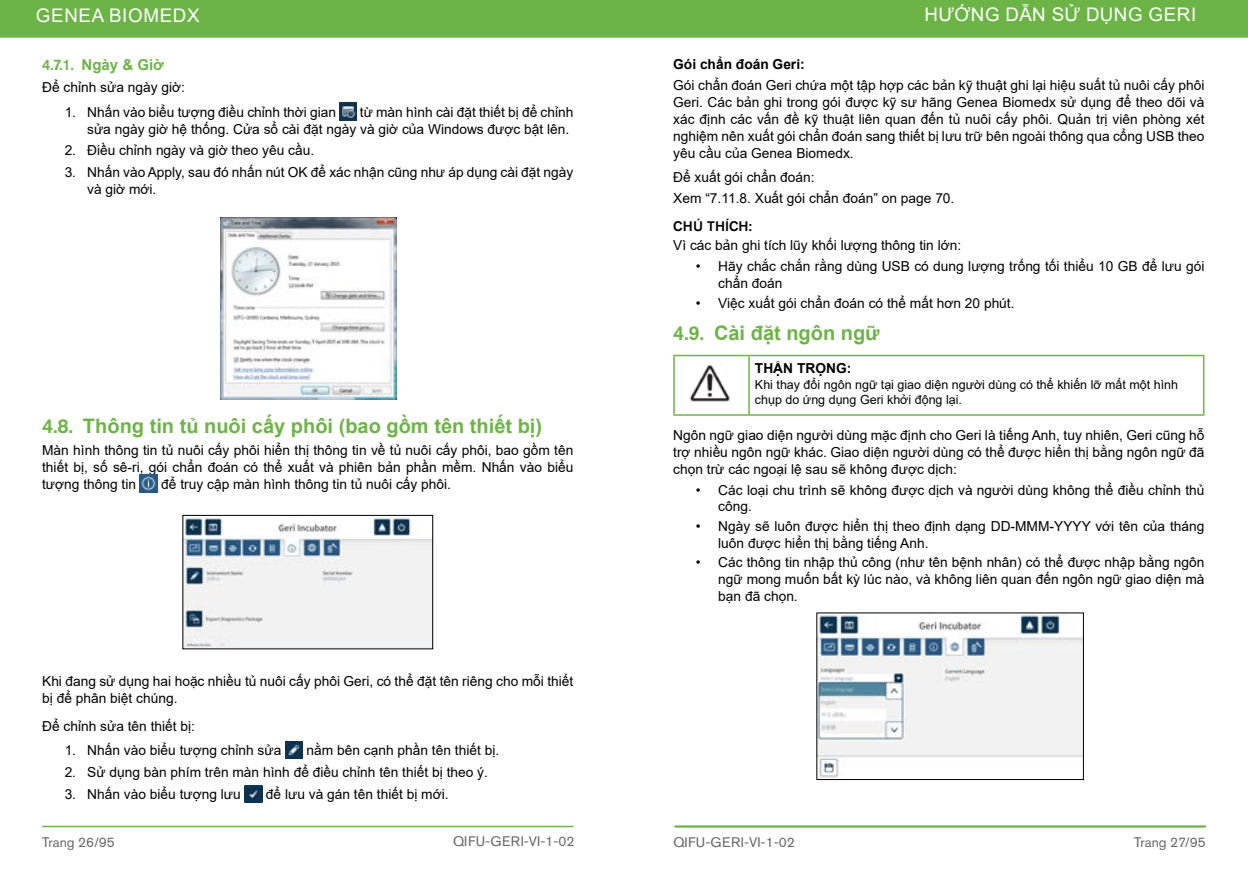
<style>
.page{position:relative;width:1248px;height:886px;background:#fff}
.page>*{position:absolute;margin:0;border:0;box-sizing:border-box;transform-origin:0 0}
.t1{font:700 20px "Arial";color:#6cb445}
.t2{font:18.75px "Arial";letter-spacing:.035em;color:#fff}
.t3{font:700 15px "Arial";color:#6cb445}
.t4{font:13.75px/16.9px "Arial";color:#000}
.t5{font:13.75px "Akzidenz Grotesk Std";letter-spacing:.03em;color:#666}
.t6{font:700 13.75px "Arial";color:#000}
.t7{font:13.75px "Akzidenz Grotesk Std";color:#666}
.t8{font:500 13.75px "Akzidenz Grotesk Std";color:#000}
.t9{font:12.5px/15px "Arial";color:#000}
.s1{font-family:"Akzidenz Grotesk Std";font-weight:500}
</style>
<div class="page">
<div style="left:0;top:0;width:1247px;height:38px;background:#6cb445"></div>
<hr style="left:42px;top:826px;width:531px;height:1px;background:#6cb445">
<hr style="left:674px;top:826px;width:531px;height:1px;background:#6cb445">
<hr style="left:674px;top:827px;width:531px;height:1px;background:#6cb445">
<hr style="left:673px;top:355px;width:76px;height:1px;background:#6cb445">
<hr style="left:673px;top:356px;width:1px;height:58px;background:#6cb445">
<hr style="left:749px;top:355px;width:455px;height:1px;background:#6cb445">
<hr style="left:1202px;top:356px;width:2px;height:58px;background:#6cb445">
<hr style="left:673px;top:414px;width:76px;height:2px;background:#6cb445">
<hr style="left:749px;top:414px;width:455px;height:2px;background:#6cb445">
<hr style="left:748px;top:356px;width:1px;height:58px;background:#6cb445">
<img style="left:689px;top:365px;width:41px;height:37px">
<img style="left:818px;top:615px;width:263px;height:163px">
<div style="left:816px;top:613px;width:267px;height:167px;border:1px solid #000"></div>
<img style="left:339px;top:103px;width:18px;height:17px">
<img style="left:140px;top:475px;width:17px;height:17px">
<img style="left:285px;top:741px;width:18px;height:18px">
<img style="left:245px;top:785px;width:17px;height:17px">
<img style="left:221px;top:217px;width:175px;height:182px">
<img style="left:185px;top:517px;width:246px;height:130px">
<div style="left:183px;top:515px;width:250px;height:134px;border:1px solid #000"></div>
<h2 class="t2" style="left:36px;top:2px;width:165px">GENEA BIOMEDX</h2>
<h2 class="t2" style="left:924px;top:2px;width:273px">HƯỚNG DẪN SỬ DỤNG GERI</h2>
<p class="t3" style="left:42px;top:55px;width:118px"><span class="s1">4.7.1.</span> Ngày &amp; Giờ</p>
<p class="t4" style="left:42px;top:79px;width:144px">Để chỉnh sửa ngày giờ:</p>
<p class="t4" style="left:65px;top:103px;width:273px">1. Nhấn vào biểu tượng điều chỉnh thời gian</p>
<p class="t4" style="left:87px;top:103px;width:487px;text-align:right">từ màn hình cài đặt thiết bị để chỉnh<br>sửa ngày giờ hệ thống. Cửa sổ cài đặt ngày và giờ của Windows được bật lên.</p>
<p class="t4" style="left:65px;top:142px;width:251px">2. Điều chỉnh ngày và giờ theo yêu cầu.</p>
<p class="t4" style="left:87px;top:164px;width:487px;text-indent:-22px">3. Nhấn vào Apply, sau đó nhấn nút OK để xác nhận cũng như áp dụng cài đặt ngày và giờ mới.</p>
<h1 class="t1" style="left:42px;top:412px;width:501px"><span class="s1">4.8.</span> Thông tin tủ nuôi cấy phôi (bao gồm tên thiết bị)</h1>
<p class="t4" style="left:42px;top:442px;width:532px;text-align:justify">Màn hình thông tin tủ nuôi cấy phôi hiển thị thông tin về tủ nuôi cấy phôi, bao gồm tên thiết bị, số sê-ri, gói chẩn đoán có thể xuất và phiên bản phần mềm. Nhấn vào biểu tượng thông tin</p>
<p class="t4" style="left:161px;top:475px;width:291px">để truy cập màn hình thông tin tủ nuôi cấy phôi.</p>
<p class="t4" style="left:42px;top:672px;width:532px">Khi đang sử dụng hai hoặc nhiều tủ nuôi cấy phôi Geri, có thể đặt tên riêng cho mỗi thiết bị để phân biệt chúng.</p>
<p class="t4" style="left:42px;top:717px;width:154px">Để chỉnh sửa tên thiết bị:</p>
<p class="t4" style="left:65px;top:742px;width:218px">1. Nhấn vào biểu tượng chỉnh sửa</p>
<p class="t4" style="left:306px;top:742px;width:194px">nằm bên cạnh phần tên thiết bị.</p>
<p class="t4" style="left:65px;top:763px;width:425px">2. Sử dụng bàn phím trên màn hình để điều chỉnh tên thiết bị theo ý.</p>
<p class="t4" style="left:65px;top:785px;width:178px">3. Nhấn vào biểu tượng lưu</p>
<p class="t4" style="left:266px;top:785px;width:184px">để lưu và gán tên thiết bị mới.</p>
<p class="t6" style="left:673px;top:55px;width:133px">Gói chẩn đoán Geri:</p>
<p class="t4" style="left:673px;top:77px;width:532px;text-align:justify">Gói chẩn đoán Geri chứa một tập hợp các bản kỹ thuật ghi lại hiệu suất tủ nuôi cấy phôi Geri. Các bản ghi trong gói được kỹ sư hãng Genea Biomedx sử dụng để theo dõi và xác định các vấn đề kỹ thuật liên quan đến tủ nuôi cấy phôi. Quản trị viên phòng xét nghiệm nên xuất gói chẩn đoán sang thiết bị lưu trữ bên ngoài thông qua cổng USB theo yêu cầu của Genea Biomedx.</p>
<p class="t4" style="left:673px;top:167px;width:283px;line-height:20.6px">Để xuất gói chẩn đoán:<br>Xem “7.11.8. Xuất gói chẩn đoán” on page 70.</p>
<p class="t8" style="left:673px;top:217px;width:80px">CHÚ THÍCH:</p>
<p class="t4" style="left:673px;top:237px;width:289px">Vì các bản ghi tích lũy khối lượng thông tin lớn:</p>
<p class="t4" style="left:718px;top:257px;width:487px;text-indent:-22px">• Hãy chắc chắn rằng dùng USB có dung lượng trống tối thiểu 10 GB để lưu gói chẩn đoán</p>
<p class="t4" style="left:695px;top:295px;width:320px">• Việc xuất gói chẩn đoán có thể mất hơn 20 phút.</p>
<h1 class="t1" style="left:673px;top:319px;width:208px"><span class="s1">4.9.</span> Cài đặt ngôn ngữ</h1>
<p class="t6" style="left:755px;top:358px;width:98px">THẬN TRỌNG:</p>
<p class="t9" style="left:755px;top:377px;width:424px">Khi thay đổi ngôn ngữ tại giao diện người dùng có thể khiến lỡ mất một hình chụp do ứng dụng Geri khởi động lại.</p>
<p class="t4" style="left:673px;top:427px;width:532px;text-align:justify">Ngôn ngữ giao diện người dùng mặc định cho Geri là tiếng Anh, tuy nhiên, Geri cũng hỗ trợ nhiều ngôn ngữ khác. Giao diện người dùng có thể được hiển thị bằng ngôn ngữ đã chọn trừ các ngoại lệ sau sẽ không được dịch:</p>
<p class="t4" style="left:718px;top:481px;width:487px;text-indent:-22px">• Các loại chu trình sẽ không được dịch và người dùng không thể điều chỉnh thủ công.</p>
<p class="t4" style="left:718px;top:517px;width:487px;text-indent:-22px">• Ngày sẽ luôn được hiển thị theo định dạng DD-MMM-YYYY với tên của tháng luôn được hiển thị bằng tiếng Anh.</p>
<p class="t4" style="left:718px;top:554px;width:487px;text-align:justify;text-indent:-22px">• Các thông tin nhập thủ công (như tên bệnh nhân) có thể được nhập bằng ngôn ngữ mong muốn bất kỳ lúc nào, và không liên quan đến ngôn ngữ giao diện mà bạn đã chọn.</p>
<p class="t5" style="left:453px;top:833px;width:123px">QIFU-GERI-VI-1-02</p>
<p class="t5" style="left:673px;top:834px;width:123px">QIFU-GERI-VI-1-02</p>
<p class="t7" style="left:42px;top:834px;width:74px">Trang 26/95</p>
<p class="t7" style="left:1133px;top:834px;width:73px">Trang 27/95</p>
</div>
